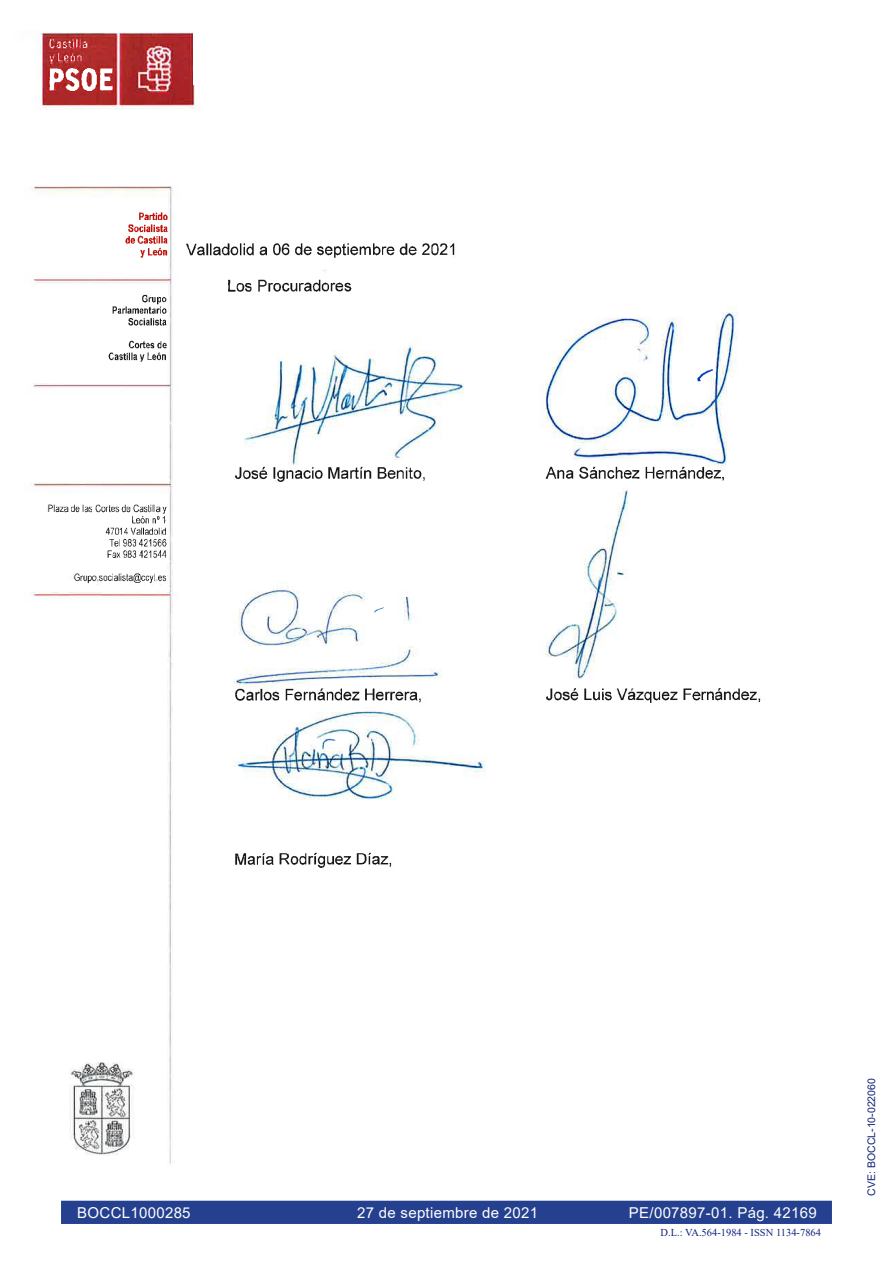
<style>
.page{position:relative;width:893px;height:1263px;background:#fff}
.page>*{position:absolute;margin:0;border:0;box-sizing:border-box;transform-origin:0 0}
.t1{font:15px "Arial";letter-spacing:.02em;color:#fff}
.t2{font:10.5px "Times New Roman";color:#132477}
.t3{font:10.5px "Arial";color:#132477}
</style>
<div class="page">
<div style="left:60px;top:1200px;width:773px;height:25px;background:#25408f"></div>
<div style="left:60px;top:1199px;width:773px;height:26px;border:2px solid #fff"></div>
<img style="left:30px;top:32px;width:731px;height:1132px">
<img style="left:48px;top:40px;width:65px;height:50px">
<img style="left:124px;top:212px;width:44px;height:32px">
<img style="left:48px;top:244px;width:711px;height:624px">
<img style="left:696px;top:370px;width:17px;height:12px">
<img style="left:321px;top:608px;width:63px;height:141px">
<div style="left:193px;top:15px;width:688px;height:70px;background:#fff"></div>
<p class="t1" style="left:77px;top:1202px;width:115px">BOCCL1000285</p>
<p class="t1" style="left:357px;top:1202px;width:183px">27 de septiembre de 2021</p>
<p class="t1" style="left:629px;top:1202px;width:189px">PE/007897-01. Pág. 42169</p>
<p class="t2" style="left:661px;top:1225px;width:162px">D.L.: VA.564-1984 - ISSN 1134-7864</p>
<p class="t3" style="left:864px;top:1195px;width:119px;rotate:-90deg">CVE: BOCCL-10-022060</p>
</div>
